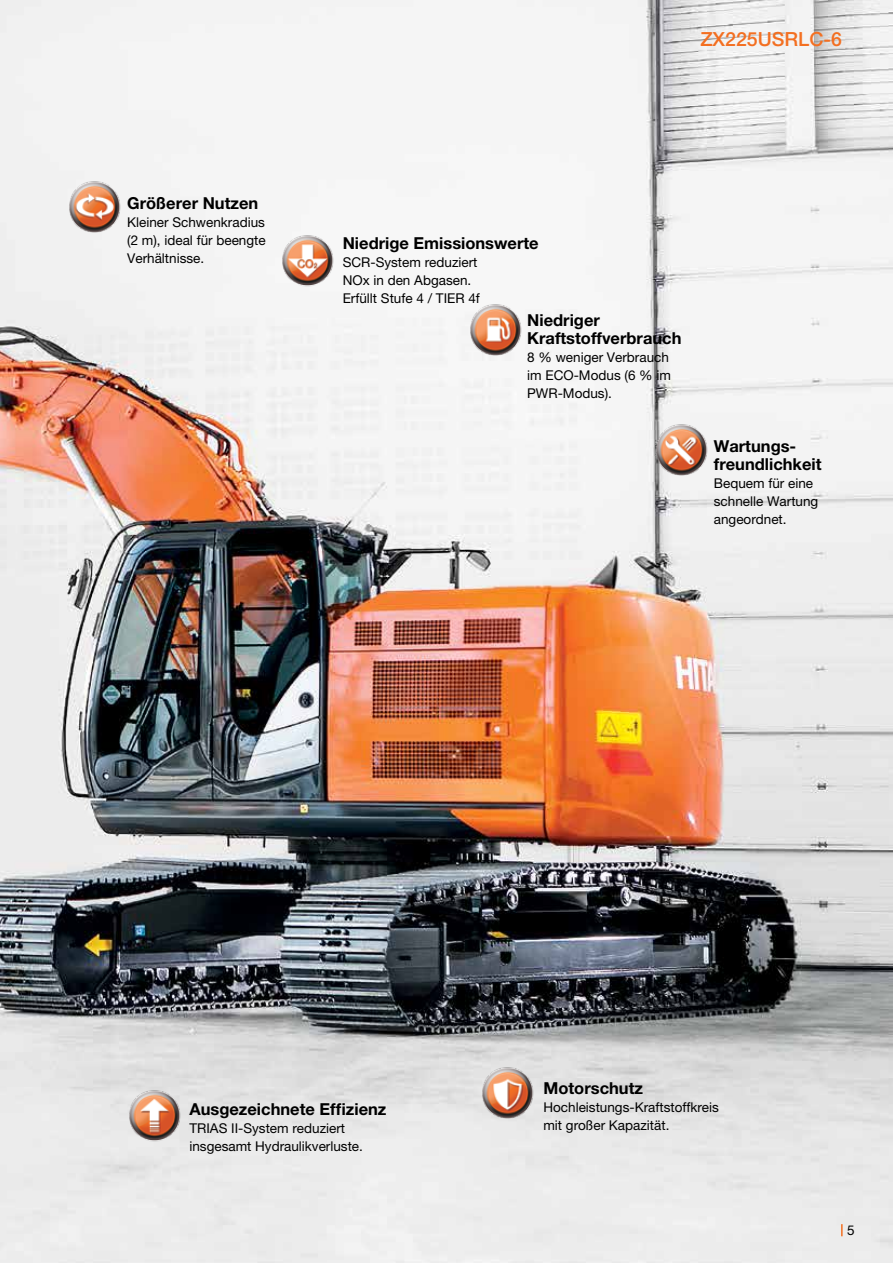
<style>
.page{position:relative;width:893px;height:1263px;background:#fff}
.page>*{position:absolute;margin:0;border:0;box-sizing:border-box;transform-origin:0 0}
.t1{font:500 19.5px "Helvetica Neue LT Pro";color:#f36f21}
.t2{font:700 16.5px/18px "Helvetica Neue LT Pro";color:#000}
.t3{font:13.5px/18px "Helvetica Neue LT Pro";color:#000}
</style>
<div class="page">
<img style="left:0;top:0;width:893px;height:1263px">
<svg style="left:841px;top:1224px;width:2px;height:12px"></svg>
<img style="left:58px;top:178px;width:65px;height:65px">
<img style="left:272px;top:232px;width:64px;height:64px">
<img style="left:459px;top:301px;width:65px;height:65px">
<img style="left:645px;top:421px;width:65px;height:65px">
<img style="left:471px;top:1064px;width:65px;height:65px">
<img style="left:118px;top:1087px;width:65px;height:64px">
<p class="t2" style="left:127px;top:193px;width:133px">Größerer Nutzen</p>
<p class="t3" style="left:127px;top:212px;width:140px;text-align:justify">Kleiner Schwenkradius (2 m), ideal für beengte Verhältnisse.</p>
<h1 class="t1" style="left:700px;top:27px;width:143px">ZX225USRLC‑6</h1>
<p class="t2" style="left:343px;top:234px;width:198px">Niedrige Emissionswerte</p>
<p class="t3" style="left:343px;top:253px;width:139px">SCR-System reduziert<br>NOx in den Abgasen.<br>Erfüllt Stufe 4 / TIER 4f</p>
<p class="t2" style="left:527px;top:310px;width:156px">Niedriger<br>Kraftstoffverbrauch</p>
<p class="t3" style="left:527px;top:348px;width:145px">8 % weniger Verbrauch im ECO-Modus (6 % im<br>PWR-Modus).</p>
<p class="t2" style="left:714px;top:436px;width:109px">Wartungs&shy;freundlichkeit</p>
<p class="t3" style="left:714px;top:474px;width:106px">Bequem für eine schnelle Wartung angeordnet.</p>
<p class="t2" style="left:189px;top:1099px;width:199px">Ausgezeichnete Effizienz</p>
<p class="t3" style="left:189px;top:1119px;width:175px">TRIAS II-System reduziert insgesamt Hydraulikverluste.</p>
<p class="t2" style="left:543px;top:1078px;width:101px">Motorschutz</p>
<p class="t3" style="left:543px;top:1098px;width:177px">Hochleistungs-Kraftstoffkreis mit großer Kapazität.</p>
<p class="t3" style="left:847px;top:1221px;width:9px">5</p>
</div>
